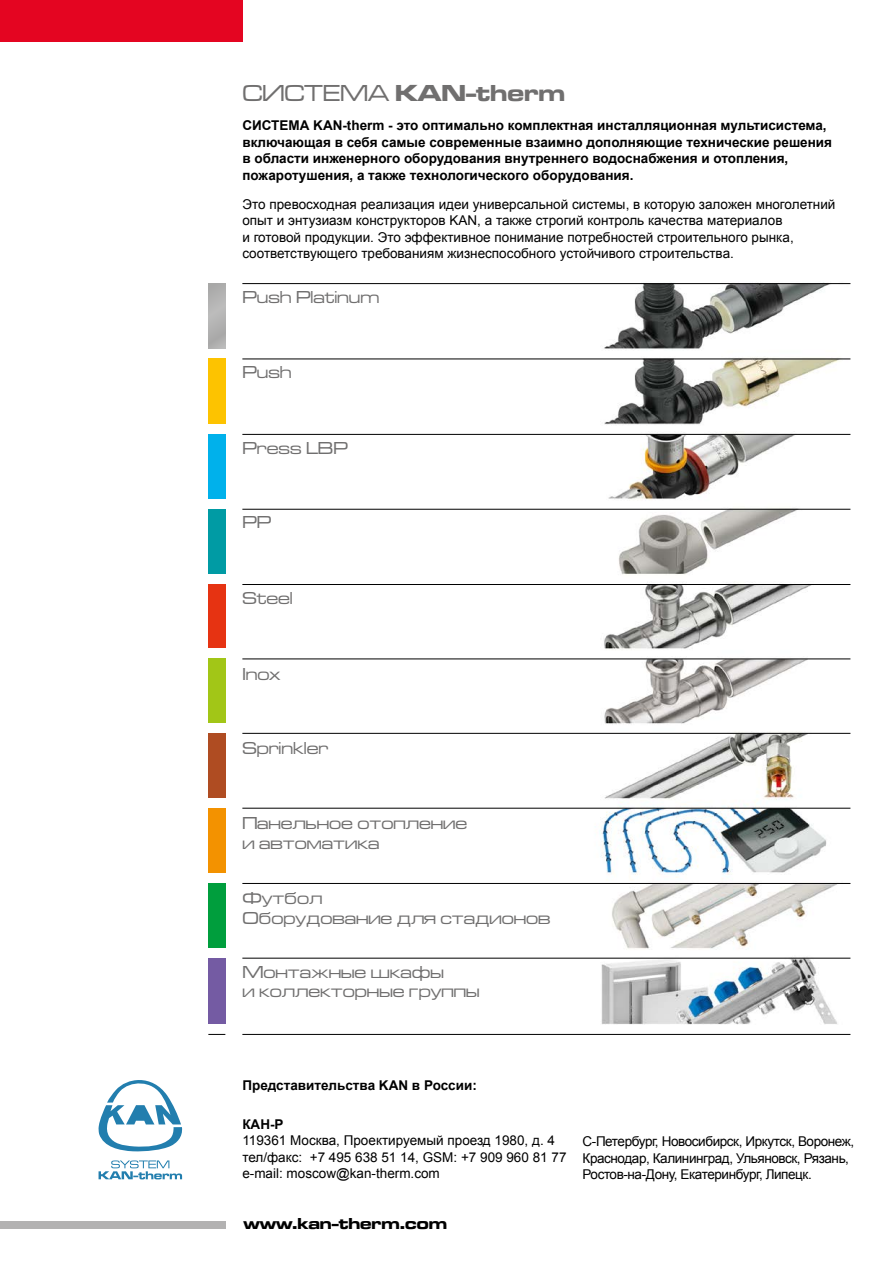
<style>
.page{position:relative;width:893px;height:1263px;background:#fff}
.page>*{position:absolute;margin:0;border:0;box-sizing:border-box;transform-origin:0 0}
.t1{font:24px "Microgramma D Bol Ext";color:#706f6f}
.t2{font:18px/19.5px "Microgramma D Med Ext";color:#706f6f}
.t3{font:16.5px "Microgramma D Bol Ext";color:#000}
.t4{font:13.5px/16.5px "Arial";color:#000}
.t5{font:700 13.5px/16.5px "Arial";color:#000}
.t6{font:13.5px/16.5px "Arial";letter-spacing:-.03em;color:#000}
.s1{font-family:"Microgramma D Med Ext"}
</style>
<div class="page">
<img style="left:585px;top:282px;width:266px;height:753px">
<div style="left:0;top:1222px;width:225px;height:7px;background:#b3b2b2"></div>
<svg style="left:98px;top:1080px;width:85px;height:99px"></svg>
<div style="left:208px;top:359px;width:17px;height:65px;background:#fdc300"></div>
<div style="left:208px;top:434px;width:17px;height:65px;background:#00b1eb"></div>
<div style="left:208px;top:284px;width:17px;height:65px;background:#b2b2b2"></div>
<div style="left:208px;top:584px;width:17px;height:64px;background:#e63312"></div>
<div style="left:208px;top:659px;width:17px;height:64px;background:#a2c617"></div>
<div style="left:208px;top:733px;width:17px;height:64px;background:#af4c22"></div>
<div style="left:208px;top:509px;width:17px;height:65px;background:#009ba4"></div>
<div style="left:208px;top:808px;width:17px;height:65px;background:#f39200"></div>
<div style="left:208px;top:883px;width:17px;height:64px;background:#009e3d"></div>
<div style="left:208px;top:958px;width:17px;height:65px;background:#745ba3"></div>
<hr style="left:242px;top:283px;width:608px;height:1px;background:#000">
<hr style="left:242px;top:359px;width:608px;height:1px;background:#000">
<hr style="left:242px;top:434px;width:608px;height:1px;background:#000">
<hr style="left:242px;top:509px;width:608px;height:1px;background:#000">
<hr style="left:242px;top:584px;width:608px;height:1px;background:#000">
<hr style="left:242px;top:659px;width:608px;height:1px;background:#000">
<hr style="left:242px;top:733px;width:608px;height:1px;background:#000">
<hr style="left:242px;top:808px;width:608px;height:1px;background:#000">
<hr style="left:242px;top:883px;width:608px;height:1px;background:#000">
<hr style="left:242px;top:958px;width:608px;height:1px;background:#000">
<hr style="left:242px;top:1034px;width:608px;height:1px;background:#000">
<svg style="left:208px;top:1034px;width:17px;height:1px"></svg>
<div style="left:0;top:0;width:242px;height:41px;background:#e40521"></div>
<h1 class="t1" style="left:242px;top:77px;width:324px"><span class="s1">СИСТЕМА</span> KAN‑therm</h1>
<p class="t5" style="left:242px;top:118px;width:591px">СИСТЕМА KAN-therm - это оптимально комплектная инсталляционная мультисистема, включающая в себя самые современные взаимно дополняющие технические решения в области инженерного оборудования внутреннего водоснабжения и отопления, пожаротушения, а также технологического оборудования.</p>
<p class="t4" style="left:242px;top:196px;width:595px">Это превосходная реализация идеи универсальной системы, в которую заложен многолетний опыт и энтузиазм конструкторов KAN, а также строгий контроль качества материалов<br>и готовой продукции. Это эффективное понимание потребностей строительного рынка, соответствующего требованиям жизнеспособного устойчивого строительства.</p>
<h2 class="t2" style="left:242px;top:287px;width:138px">Push Platinum</h2>
<h2 class="t2" style="left:242px;top:362px;width:51px">Push</h2>
<h2 class="t2" style="left:242px;top:437px;width:107px">Press LBP</h2>
<h2 class="t2" style="left:242px;top:512px;width:30px">PP</h2>
<h2 class="t2" style="left:242px;top:588px;width:52px">Steel</h2>
<h2 class="t2" style="left:242px;top:664px;width:39px">Inox</h2>
<h2 class="t2" style="left:242px;top:738px;width:87px">Sprinkler</h2>
<h2 class="t2" style="left:242px;top:813px;width:226px">Панельное отопление и автоматика</h2>
<h2 class="t2" style="left:242px;top:888px;width:309px">Футбол<br>Оборудование для стадионов</h2>
<h2 class="t2" style="left:242px;top:962px;width:239px">Монтажные шкафы<br>и коллекторные группы</h2>
<p class="t5" style="left:242px;top:1077px;width:236px">Представительства KAN в России:</p>
<p class="t5" style="left:242px;top:1116px;width:43px">КАН-Р</p>
<p class="t4" style="left:242px;top:1132px;width:326px">119361 Москва, Проектируемый проезд 1980, д. 4 тел/факс: +7 495 638 51 14, GSM: +7 909 960 81 77 e-mail: moscow@kan-therm.com</p>
<p class="t6" style="left:583px;top:1133px;width:273px">С-Петербург, Новосибирск, Иркутск, Воронеж,<br>Краснодар, Калининград, Ульяновск, Рязань,<br>Ростов-на-Дону, Екатеринбург, Липецк.</p>
<p class="t3" style="left:243px;top:1212px;width:205px">www.kan-therm.com</p>
</div>
